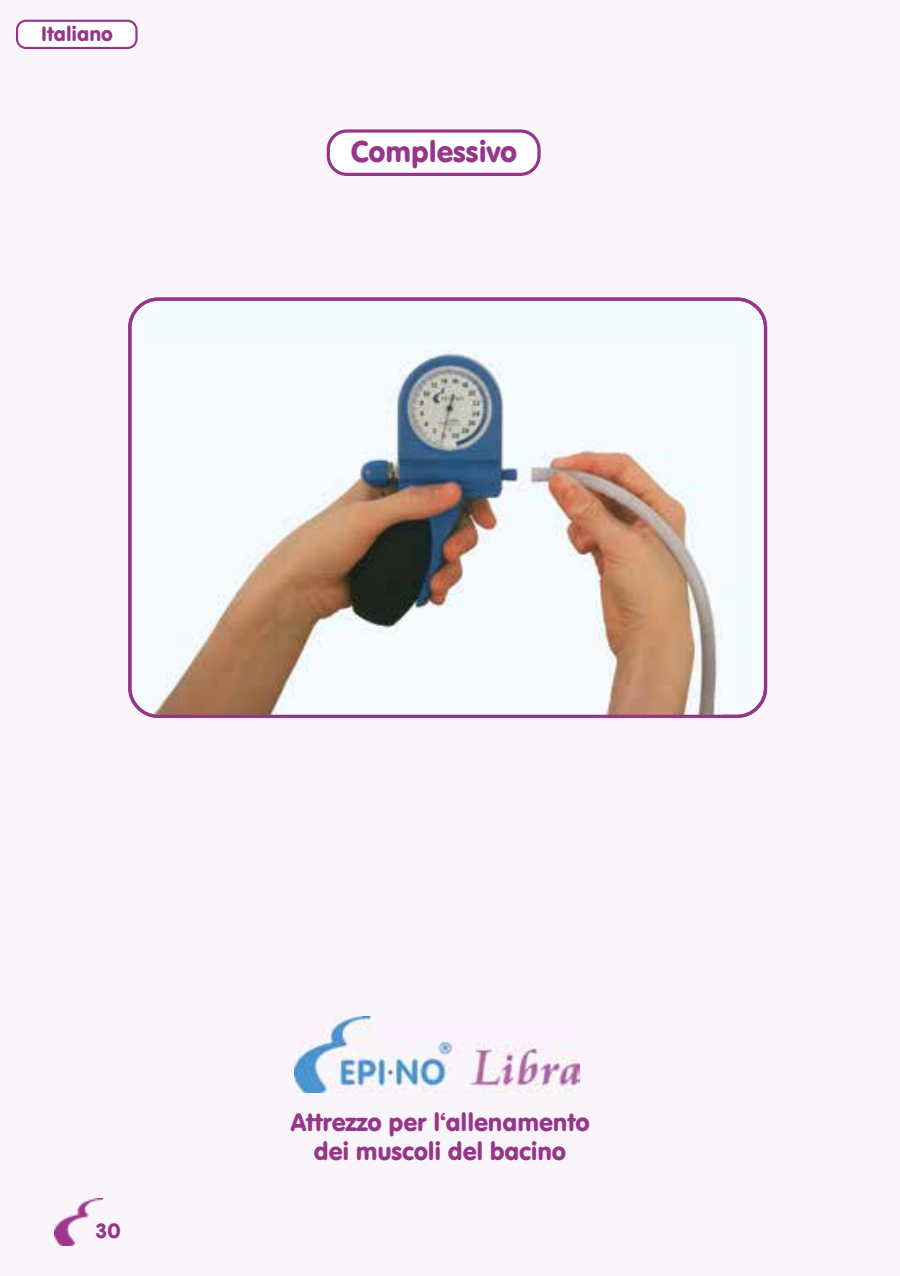
<style>
.page{position:relative;width:900px;height:1276px;background:#fff}
.page>*{position:absolute;margin:0;border:0;box-sizing:border-box;transform-origin:0 0}
.t1{font:29.25px "TTB72 O00";color:#96368b}
.t2{font:24.75px/29.7px "TTB93 O00";letter-spacing:-.005em;color:#96368b;text-align:center}
.t3{font:20.25px "TTB65 O00";color:#96368b}
</style>
<div class="page">
<div style="left:0;top:0;width:899px;height:1276px;background:#faf5fa"></div>
<img style="left:54px;top:1198px;width:49px;height:47px">
<svg style="left:16px;top:19px;width:122px;height:30px"></svg>
<svg style="left:326px;top:129px;width:215px;height:47px"></svg>
<img style="left:294px;top:1016px;width:285px;height:76px">
<img style="left:128px;top:297px;width:640px;height:421px">
<p class="t3" style="left:41px;top:22px;width:73px">Italiano</p>
<p class="t1" style="left:350px;top:134px;width:168px">Complessivo</p>
<p class="t3" style="left:96px;top:1219px;width:26px">30</p>
<p class="t2" style="left:291px;top:1107px;width:300px">Attrezzo per l‘allenamento dei muscoli del bacino</p>
</div>
